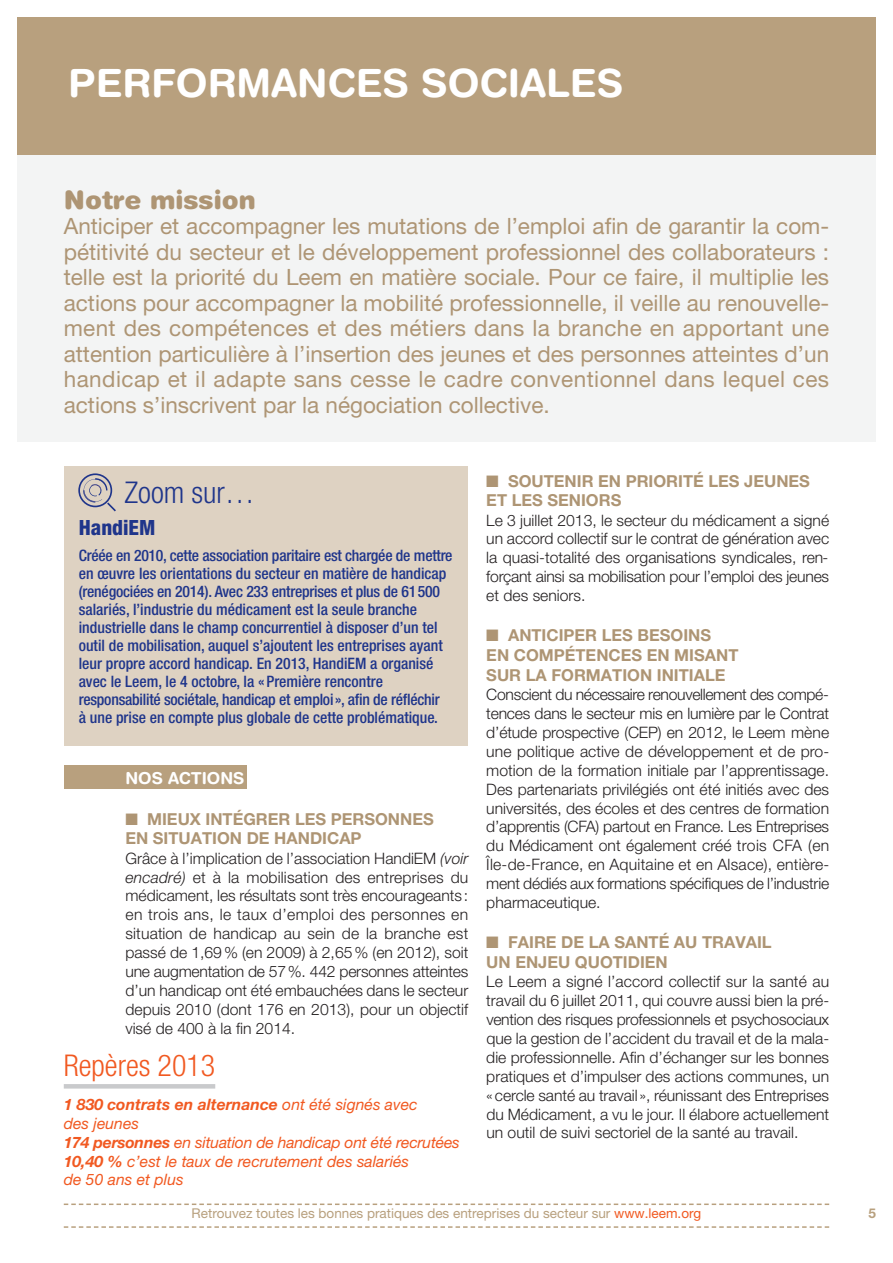
<style>
.page{position:relative;width:893px;height:1263px;background:#fff}
.page>*{position:absolute;margin:0;border:0;box-sizing:border-box;transform-origin:0 0}
.t1{font:700 39px "Helvetica Rounded LT Std";color:#fff}
.t2{font:300 condensed 30px "Helvetica Neue LT Pro";color:#f15921}
.t3{font:300 condensed 30px "Helvetica Neue LT Pro";color:#1f358b}
.t4{font:900 25.5px "Helvetica Rounded LT Std";color:#ae9574}
.t5{font:22.5px/25.5px "Helvetica Neue LT Pro";color:#ae9574;text-align:justify}
.t6{font:800 condensed 21px "Helvetica Neue LT Pro";color:#1f358b}
.t7{font:700 16.5px/19.8px "Helvetica Neue LT Pro";color:#ae9574}
.t8{font:700 16.5px "Helvetica Rounded LT Std";color:#fff}
.t9{font:300 15.75px/18.9px "Helvetica Neue LT Pro";color:#231f20;text-align:justify}
.t10{font:500 condensed 15.75px/18px "Helvetica Neue LT Pro";color:#1f358b}
.t11{font:italic 15.75px/18.9px "Helvetica Neue LT Pro";color:#f15921}
.t12{font:13.5px "Helvetica Neue LT Pro";color:#b8a07e}
.t13{font:700 13.5px "Helvetica Neue LT Pro";color:#b8a07e}
.s1{font-style:italic}
.s2{font-weight:700}
.s3{color:#f15921}
</style>
<div class="page">
<div style="left:17px;top:140px;width:859px;height:302px;background:#f3f4f4"></div>
<div style="left:64px;top:466px;width:404px;height:280px;background:#ded2c2"></div>
<svg style="left:78px;top:473px;width:38px;height:38px"></svg>
<div style="left:64px;top:765px;width:183px;height:23px;background:#b8a07e"></div>
<div style="left:17px;top:17px;width:859px;height:138px;background:#b8a07e"></div>
<hr style="left:64px;top:1084px;width:151px;height:4px;background:#c9cacc">
<svg style="left:64px;top:1203px;width:765px;height:2px"></svg>
<svg style="left:64px;top:1226px;width:765px;height:2px"></svg>
<h1 class="t1" style="left:68px;top:69px;width:557px">PERFORMANCES SOCIALES</h1>
<h3 class="t4" style="left:64px;top:190px;width:193px">Notre mission</h3>
<p class="t5" style="left:64px;top:216px;width:767px">Anticiper et accompagner les mutations de l’emploi afin de garantir la com&shy;pétitivité du secteur et le développement professionnel des collaborateurs : telle est la priorité du Leem en matière sociale. Pour ce faire, il multiplie les actions pour accompagner la mobilité professionnelle, il veille au renouvelle&shy;ment des compétences et des métiers dans la branche en apportant une attention particulière à l’insertion des jeunes et des personnes atteintes d’un handicap et il adapte sans cesse le cadre conventionnel dans lequel ces actions s’inscrivent par la négociation collective.</p>
<p class="t7" style="left:486px;top:472px;width:325px">■ SOUTENIR EN PRIORITÉ LES JEUNES<br>ET LES SENIORS</p>
<p class="t9" style="left:486px;top:512px;width:344px">Le 3 juillet 2013, le secteur du médicament a signé un accord collectif sur le contrat de génération avec la quasi-totalité des organisations syndicales, ren&shy;forçant ainsi sa mobilisation pour l’emploi des jeunes et des seniors.</p>
<p class="t7" style="left:486px;top:627px;width:254px">■ ANTICIPER LES BESOINS<br>EN COMPÉTENCES EN MISANT<br>SUR LA FORMATION INITIALE</p>
<p class="t9" style="left:486px;top:686px;width:345px">Conscient du nécessaire renouvellement des compé&shy;tences dans le secteur mis en lumière par le Contrat d’étude prospective (CEP) en 2012, le Leem mène une politique active de développement et de pro&shy;motion de la formation initiale par l’apprentissage.<br>Des partenariats privilégiés ont été initiés avec des universités, des écoles et des centres de formation d’apprentis (CFA) partout en France. Les Entreprises du Médicament ont également créé trois CFA (en Île-de-France, en Aquitaine et en Alsace), entière&shy;ment dédiés aux formations spécifiques de l’industrie pharmaceutique.</p>
<p class="t7" style="left:486px;top:934px;width:287px">■ FAIRE DE LA SANTÉ AU TRAVAIL<br>UN ENJEU QUOTIDIEN</p>
<p class="t9" style="left:486px;top:974px;width:344px">Le Leem a signé l’accord collectif sur la santé au travail du 6 juillet 2011, qui couvre aussi bien la pré&shy;vention des risques professionnels et psychosociaux que la gestion de l’accident du travail et de la mala&shy;die professionnelle. Afin d’échanger sur les bonnes pratiques et d’impulser des actions communes, un «cercle santé au travail », réunissant des Entreprises du Médicament, a vu le jour. Il élabore actuellement un outil de suivi sectoriel de la santé au travail.</p>
<h2 class="t3" style="left:124px;top:482px;width:132px">Zoom sur…</h2>
<h3 class="t6" style="left:79px;top:520px;width:78px">HandiEM</h3>
<p class="t10" style="left:79px;top:548px;width:375px">Créée en 2010, cette association paritaire est chargée de mettre en œuvre les orientations du secteur en matière de handicap (renégociées en 2014). Avec 233 entreprises et plus de 61500 salariés, l’industrie du médicament est la seule branche industrielle dans le champ concurrentiel à disposer d’un tel outil de mobilisation, auquel s’ajoutent les entreprises ayant leur propre accord handicap. En 2013, HandiEM a organisé avec le Leem, le 4 octobre, la «Première rencontre responsabilité sociétale, handicap et emploi», afin de réfléchir<br>à une prise en compte plus globale de cette problématique.</p>
<p class="t8" style="left:125px;top:772px;width:121px">NOS ACTIONS</p>
<p class="t7" style="left:125px;top:810px;width:310px">■ MIEUX INTÉGRER LES PERSONNES<br>EN SITUATION DE HANDICAP</p>
<p class="t9" style="left:125px;top:850px;width:344px">Grâce à l’implication de l’association HandiEM <span class="s1">(voir encadré)</span> et à la mobilisation des entreprises du médicament, les résultats sont très encourageants : en trois ans, le taux d’emploi des personnes en situation de handicap au sein de la branche est passé de 1,69% (en 2009) à 2,65% (en 2012), soit une augmentation de 57%. 442 personnes atteintes d’un handicap ont été embauchées dans le secteur depuis 2010 (dont 176 en 2013), pour un objectif visé de 400 à la fin 2014.</p>
<h2 class="t2" style="left:64px;top:1054px;width:153px">Repères 2013</h2>
<p class="t11" style="left:64px;top:1096px;width:398px"><span class="s2">1 830 contrats en alternance</span> ont été signés avec<br>des jeunes<br><span class="s2">174 personnes</span> en situation de handicap ont été recrutées <span class="s2">10,40 %</span> c’est le taux de recrutement des salariés<br>de 50 ans et plus</p>
<p class="t12" style="left:192px;top:1208px;width:511px">Retrouvez toutes les bonnes pratiques des entreprises du secteur sur <span class="s3">www.leem.org</span></p>
<p class="t13" style="left:868px;top:1208px;width:9px">5</p>
</div>
